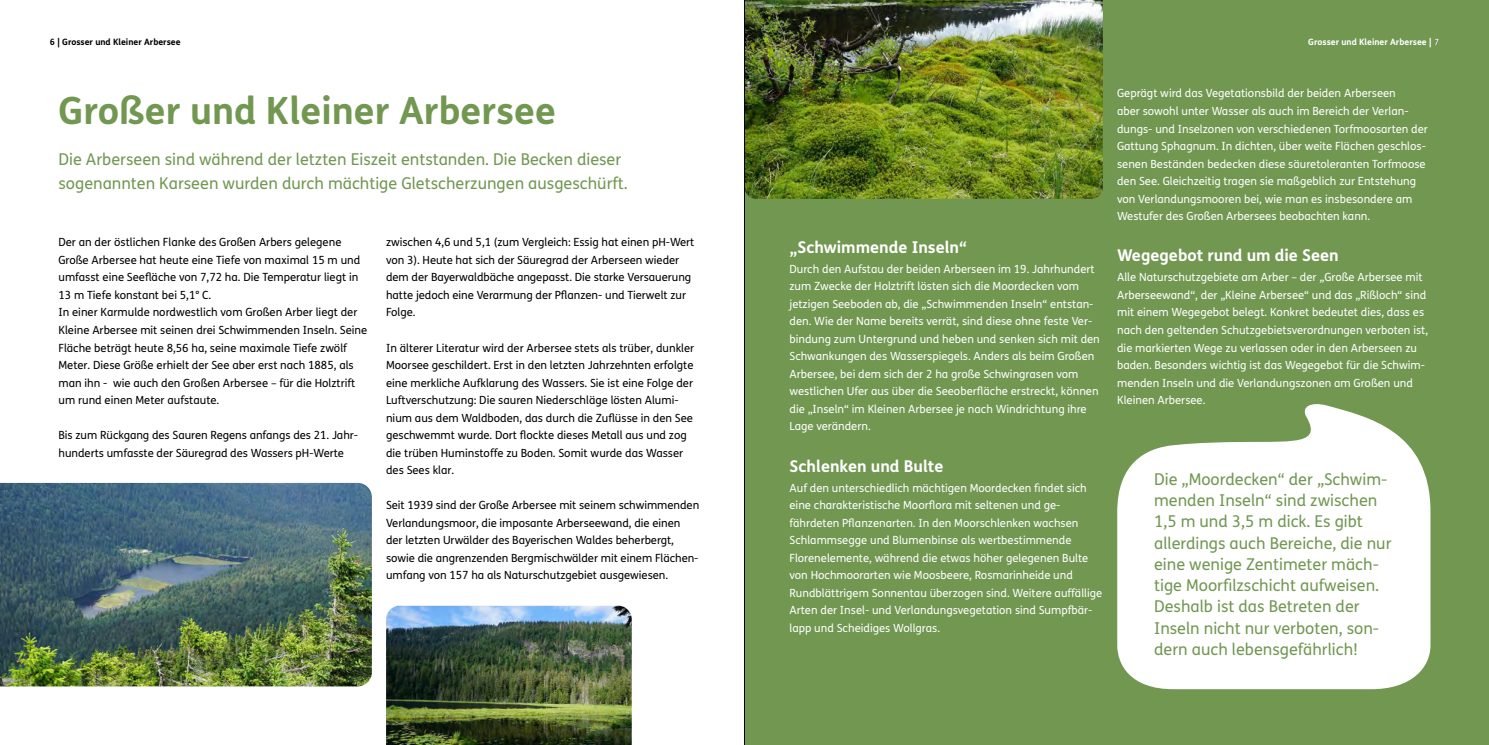
<style>
.page{position:relative;width:1489px;height:745px;background:#fff}
.page>*{position:absolute;margin:0;border:0;box-sizing:border-box;transform-origin:0 0}
.t1{font:700 37.5px "FS Me";color:#719751}
.t2{font:16.25px/21.2px "FS Me";color:#719751}
.t3{font:700 16.25px "FS Me";color:#fff}
.t4{font:11.25px/17.5px "FS Me";color:#fff}
.t5{font:11.25px/17.5px "FS Me";color:#000}
.t6{font:700 8.75px "FS Me";color:#000}
.t7{font:700 8.75px "FS Me";color:#fff}
.s1{color:#000}
</style>
<div class="page">
<div style="left:744px;top:0;width:744px;height:744px;background:#719751"></div>
<img style="left:386px;top:605px;width:245px;height:139px">
<img style="left:0;top:482px;width:372px;height:204px">
<img style="left:745px;top:0;width:357px;height:199px">
<hr style="left:744px;top:0;width:1px;height:744px;background:#000">
<svg style="left:1117px;top:404px;width:313px;height:284px;background:#ecf1e7"></svg>
<p class="t6" style="left:50px;top:35px;width:132px">6 | Grosser und Kleiner Arbersee</p>
<p class="t7" style="left:1308px;top:35px;width:132px">Grosser und Kleiner Arbersee | <span class="s1">7</span></p>
<h1 class="t1" style="left:58px;top:81px;width:499px">Großer und Kleiner Arbersee</h1>
<h2 class="t2" style="left:58px;top:147px;width:571px;line-height:23.8px">Die Arberseen sind während der letzten Eiszeit entstanden. Die Becken dieser sogenannten Karseen wurden durch mächtige Gletscherzungen ausgeschürft.</h2>
<p class="t5" style="left:58px;top:233px;width:310px">Der an der östlichen Flanke des Großen Arbers gelegene Große Arbersee hat heute eine Tiefe von maximal 15 m und umfasst eine Seefläche von 7,72 ha. Die Temperatur liegt in 13 m Tiefe konstant bei 5,1° C.<br>In einer Karmulde nordwestlich vom Großen Arber liegt der Kleine Arbersee mit seinen drei Schwimmenden Inseln. Seine Fläche beträgt heute 8,56 ha, seine maximale Tiefe zwölf Meter. Diese Größe erhielt der See aber erst nach 1885, als man ihn - wie auch den Großen Arbersee – für die Holztrift um rund einen Meter aufstaute.</p>
<p class="t5" style="left:58px;top:426px;width:301px">Bis zum Rückgang des Sauren Regens anfangs des 21. Jahr&shy;hunderts umfasste der Säuregrad des Wassers pH-Werte</p>
<p class="t5" style="left:386px;top:233px;width:310px">zwischen 4,6 und 5,1 (zum Vergleich: Essig hat einen pH-Wert von 3). Heute hat sich der Säuregrad der Arberseen wieder dem der Bayerwaldbäche angepasst. Die starke Versauerung hatte jedoch eine Verarmung der Pflanzen- und Tierwelt zur Folge.</p>
<p class="t5" style="left:386px;top:338px;width:310px">In älterer Literatur wird der Arbersee stets als trüber, dunkler Moorsee geschildert. Erst in den letzten Jahrzehnten erfolgte eine merkliche Aufklarung des Wassers. Sie ist eine Folge der Luftverschutzung: Die sauren Niederschläge lösten Alumi&shy;nium aus dem Waldboden, das durch die Zuflüsse in den See geschwemmt wurde. Dort flockte dieses Metall aus und zog die trüben Huminstoffe zu Boden. Somit wurde das Wasser des Sees klar.</p>
<p class="t5" style="left:386px;top:496px;width:315px">Seit 1939 sind der Große Arbersee mit seinem schwimmenden Verlandungsmoor, die imposante Arberseewand, die einen der letzten Urwälder des Bayerischen Waldes beherbergt, sowie die angrenzenden Bergmischwälder mit einem Flächen&shy;umfang von 157 ha als Naturschutzgebiet ausgewiesen.</p>
<h2 class="t3" style="left:789px;top:235px;width:179px">„Schwimmende Inseln“</h2>
<p class="t4" style="left:789px;top:259px;width:312px">Durch den Aufstau der beiden Arberseen im 19. Jahrhundert zum Zwecke der Holztrift lösten sich die Moordecken vom jetzigen Seeboden ab, die „Schwimmenden Inseln“ entstan&shy;den. Wie der Name bereits verrät, sind diese ohne feste Ver&shy;bindung zum Untergrund und heben und senken sich mit den Schwankungen des Wasserspiegels. Anders als beim Großen Arbersee, bei dem sich der 2 ha große Schwingrasen vom westlichen Ufer aus über die Seeoberfläche erstreckt, können die „Inseln“ im Kleinen Arbersee je nach Windrichtung ihre Lage verändern.</p>
<h2 class="t3" style="left:789px;top:453px;width:155px">Schlenken und Bulte</h2>
<p class="t4" style="left:789px;top:478px;width:314px">Auf den unterschiedlich mächtigen Moordecken findet sich eine charakteristische Moorflora mit seltenen und ge&shy;fährdeten Pflanzenarten. In den Moorschlenken wachsen Schlammsegge und Blumenbinse als wertbestimmende Florenelemente, während die etwas höher gelegenen Bulte von Hochmoorarten wie Moosbeere, Rosmarinheide und Rundblättrigem Sonnentau überzogen sind. Weitere auffällige Arten der Insel- und Verlandungsvegetation sind Sumpfbär&shy;lapp und Scheidiges Wollgras.</p>
<p class="t4" style="left:1116px;top:84px;width:312px">Geprägt wird das Vegetationsbild der beiden Arberseen<br>aber sowohl unter Wasser als auch im Bereich der Verlan&shy;dungs- und Inselzonen von verschiedenen Torfmoosarten der Gattung Sphagnum. In dichten, über weite Flächen geschlos&shy;senen Beständen bedecken diese säuretoleranten Torfmoose den See. Gleichzeitig tragen sie maßgeblich zur Entstehung von Verlandungsmooren bei, wie man es insbesondere am Westufer des Großen Arbersees beobachten kann.</p>
<h2 class="t3" style="left:1116px;top:243px;width:223px">Wegegebot rund um die Seen</h2>
<p class="t4" style="left:1116px;top:268px;width:312px">Alle Naturschutzgebiete am Arber – der „Große Arbersee mit Arberseewand“, der „Kleine Arbersee“ und das „Rißloch“ sind mit einem Wegegebot belegt. Konkret bedeutet dies, dass es nach den geltenden Schutzgebietsverordnungen verboten ist, die markierten Wege zu verlassen oder in den Arberseen zu baden. Besonders wichtig ist das Wegegebot für die Schwim&shy;menden Inseln und die Verlandungszonen am Großen und Kleinen Arbersee.</p>
<p class="t2" style="left:1154px;top:467px;width:239px">Die „Moordecken“ der „Schwim&shy;menden Inseln“ sind zwischen<br>1,5 m und 3,5 m dick. Es gibt allerdings auch Bereiche, die nur eine wenige Zentimeter mäch&shy;tige Moorfilzschicht aufweisen.<br>Deshalb ist das Betreten der<br>Inseln nicht nur verboten, son&shy;dern auch lebensgefährlich!</p>
</div>
